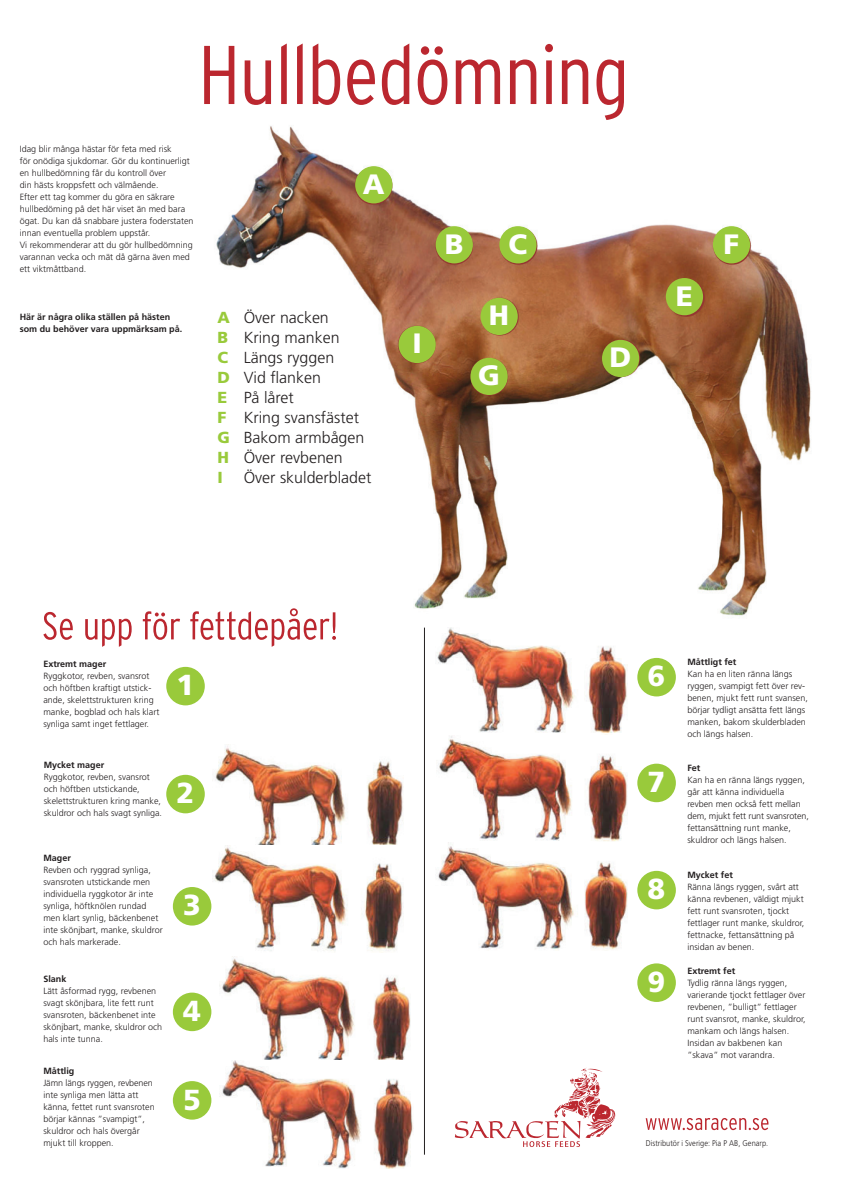
<style>
.page{position:relative;width:842px;height:1191px;background:#fff}
.page>*{position:absolute;margin:0;border:0;box-sizing:border-box;transform-origin:0 0}
.t1{font:900 29px "Frutiger";color:#fff}
.t2{font:900 28px "Frutiger";color:#fff}
.t3{font:300 16px/20px "Frutiger";color:#231f20}
.t4{font:300 9px/12px "Frutiger";color:#231f20}
.t5{font:700 9px/12px "Frutiger";color:#231f20}
.t6{font:300 8.2px "Frutiger";letter-spacing:.005em;color:#231f20;scale:.9 1}
.s1{font-weight:900;color:#99ca3b}
</style>
<div class="page">
<img style="left:216px;top:126px;width:595px;height:490px">
<div style="left:355px;top:166px;width:37px;height:37px;background:#99ca3b;border-radius:50%"></div>
<div style="left:602px;top:340px;width:37px;height:37px;background:#99ca3b;border-radius:50%"></div>
<div style="left:436px;top:226px;width:37px;height:37px;background:#99ca3b;border-radius:50%"></div>
<div style="left:666px;top:278px;width:37px;height:37px;background:#99ca3b;border-radius:50%"></div>
<div style="left:470px;top:358px;width:38px;height:37px;background:#99ca3b;border-radius:50%"></div>
<div style="left:480px;top:298px;width:38px;height:37px;background:#99ca3b;border-radius:50%"></div>
<div style="left:499px;top:226px;width:38px;height:37px;background:#99ca3b;border-radius:50%"></div>
<div style="left:713px;top:226px;width:37px;height:37px;background:#99ca3b;border-radius:50%"></div>
<div style="left:398px;top:326px;width:38px;height:37px;background:#99ca3b;border-radius:50%"></div>
<svg style="left:43px;top:608px;width:293px;height:39px"></svg>
<svg style="left:204px;top:43px;width:420px;height:77px"></svg>
<img style="left:215px;top:744px;width:188px;height:101px">
<img style="left:212px;top:845px;width:192px;height:108px">
<img style="left:219px;top:956px;width:192px;height:104px">
<img style="left:221px;top:1060px;width:192px;height:108px">
<img style="left:437px;top:627px;width:191px;height:323px">
<div style="left:166px;top:667px;width:39px;height:38px;background:#99ca3b;border-radius:50%"></div>
<div style="left:166px;top:775px;width:39px;height:38px;background:#99ca3b;border-radius:50%"></div>
<div style="left:173px;top:887px;width:38px;height:38px;background:#99ca3b;border-radius:50%"></div>
<div style="left:173px;top:992px;width:38px;height:39px;background:#99ca3b;border-radius:50%"></div>
<div style="left:173px;top:1081px;width:38px;height:38px;background:#99ca3b;border-radius:50%"></div>
<div style="left:637px;top:658px;width:39px;height:38px;background:#99ca3b;border-radius:50%"></div>
<div style="left:637px;top:763px;width:39px;height:39px;background:#99ca3b;border-radius:50%"></div>
<div style="left:637px;top:871px;width:39px;height:38px;background:#99ca3b;border-radius:50%"></div>
<div style="left:637px;top:963px;width:39px;height:39px;background:#99ca3b;border-radius:50%"></div>
<hr style="left:424px;top:627px;width:1px;height:527px;background:#231f20">
<svg style="left:646px;top:1118px;width:122px;height:12px"></svg>
<svg style="left:455px;top:1068px;width:160px;height:79px"></svg>
<p class="t4" style="left:20px;top:143px;width:175px">Idag blir många hästar för feta med risk<br>för onödiga sjukdomar. Gör du kontinuerligt en hullbedömning får du kontroll över<br>din hästs kroppsfett och välmående.<br>Efter ett tag kommer du göra en säkrare hullbedöming på det här viset än med bara ögat. Du kan då snabbare justera foderstaten innan eventuella problem uppstår.<br>Vi rekommenderar att du gör hullbedömning varannan vecka och mät då gärna även med ett viktmåttband.</p>
<p class="t5" style="left:20px;top:310px;width:164px">Här är några olika ställen på hästen som du behöver vara uppmärksam på.</p>
<h2 class="t2" style="left:363px;top:167px;width:23px">A</h2>
<h3 class="t3" style="left:217px;top:307px;width:148px"><span class="s1">A</span> Över nacken<br><span class="s1">B</span> Kring manken<br><span class="s1">C</span> Längs ryggen<br><span class="s1">D</span> Vid flanken<br><span class="s1">E</span> På låret<br><span class="s1">F</span> Kring svansfästet<br><span class="s1">G</span> Bakom armbågen<br><span class="s1">H</span> Över revbenen<br><span class="s1">I</span></h3>
<h3 class="t3" style="left:244px;top:467px;width:129px">Över skulderbladet</h3>
<h2 class="t2" style="left:412px;top:326px;width:11px">I</h2>
<h2 class="t2" style="left:445px;top:227px;width:20px">B</h2>
<h2 class="t2" style="left:508px;top:227px;width:20px">C</h2>
<h2 class="t2" style="left:723px;top:227px;width:17px">F</h2>
<h2 class="t2" style="left:489px;top:298px;width:22px">H</h2>
<h2 class="t2" style="left:478px;top:358px;width:23px">G</h2>
<h2 class="t2" style="left:610px;top:340px;width:23px">D</h2>
<h2 class="t2" style="left:676px;top:279px;width:19px">E</h2>
<p class="t5" style="left:43px;top:657px;width:64px">Extremt mager</p>
<p class="t4" style="left:43px;top:669px;width:118px">Ryggkotor, revben, svansrot och höftben kraftigt utstick&shy;ande, skelettstrukturen kring manke, bogblad och hals klart synliga samt inget fettlager.</p>
<p class="t5" style="left:44px;top:758px;width:62px">Mycket mager</p>
<p class="t4" style="left:44px;top:770px;width:120px">Ryggkotor, revben, svansrot och höftben utstickande, skelettstrukturen kring manke, skuldror och hals svagt synliga.</p>
<p class="t5" style="left:43px;top:851px;width:29px">Mager</p>
<p class="t4" style="left:43px;top:863px;width:121px">Revben och ryggrad synliga, svansroten utstickande men individuella ryggkotor är inte synliga, höftknölen rundad men klart synlig, bäckenbenet inte skönjbart, manke, skuldror och hals markerade.</p>
<p class="t5" style="left:43px;top:973px;width:25px">Slank</p>
<p class="t4" style="left:43px;top:985px;width:120px">Lätt åsformad rygg, revbenen svagt skönjbara, lite fett runt svansroten, bäckenbenet inte skönjbart, manke, skuldror och hals inte tunna.</p>
<p class="t5" style="left:43px;top:1065px;width:33px">Måttlig</p>
<p class="t4" style="left:43px;top:1077px;width:113px">Jämn längs ryggen, revbenen inte synliga men lätta att känna, fettet runt svansroten börjar kännas ”svampigt”, skuldror och hals övergår mjukt till kroppen.</p>
<h1 class="t1" style="left:176px;top:667px;width:19px">1</h1>
<h1 class="t1" style="left:176px;top:775px;width:19px">2</h1>
<h1 class="t1" style="left:183px;top:887px;width:19px">3</h1>
<h1 class="t1" style="left:183px;top:993px;width:19px">4</h1>
<h1 class="t1" style="left:183px;top:1081px;width:19px">5</h1>
<h1 class="t1" style="left:648px;top:658px;width:19px">6</h1>
<h1 class="t1" style="left:648px;top:764px;width:19px">7</h1>
<h1 class="t1" style="left:648px;top:871px;width:19px">8</h1>
<h1 class="t1" style="left:648px;top:964px;width:19px">9</h1>
<p class="t5" style="left:687px;top:655px;width:51px">Måttligt fet</p>
<p class="t4" style="left:687px;top:668px;width:122px">Kan ha en liten ränna längs ryggen, svampigt fett över rev&shy;benen, mjukt fett runt svansen, börjar tydligt ansätta fett längs manken, bakom skulderbladen och längs halsen.</p>
<p class="t5" style="left:687px;top:761px;width:15px">Fet</p>
<p class="t4" style="left:687px;top:773px;width:123px">Kan ha en ränna längs ryggen, går att känna individuella revben men också fett mellan dem, mjukt fett runt svansroten, fettansättning runt manke, skuldror och längs halsen.</p>
<p class="t5" style="left:687px;top:868px;width:47px">Mycket fet</p>
<p class="t4" style="left:687px;top:880px;width:119px">Ränna längs ryggen, svårt att känna revbenen, väldigt mjukt fett runt svansroten, tjockt fettlager runt manke, skuldror, fettnacke, fettansättning på insidan av benen.</p>
<p class="t5" style="left:687px;top:964px;width:49px">Extremt fet</p>
<p class="t4" style="left:687px;top:976px;width:120px">Tydlig ränna längs ryggen, varierande tjockt fettlager över revbenen, ”bulligt” fettlager runt svansrot, manke, skuldror, mankam och längs halsen.<br>Insidan av bakbenen kan ”skava” mot varandra.</p>
<p class="t6" style="left:646px;top:1138px;width:138px">Distributör i Sverige: Pia P AB, Genarp.</p>
</div>
